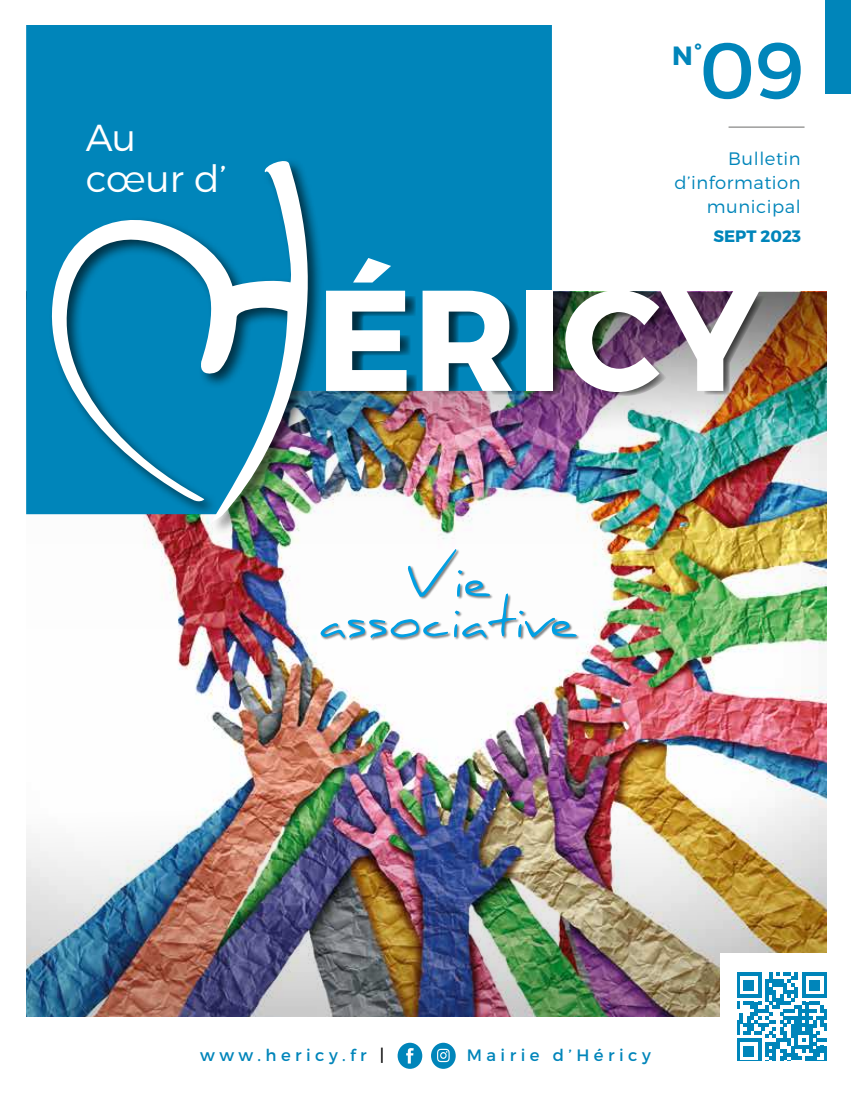
<style>
.page{position:relative;width:851px;height:1106px;background:#fff}
.page>*{position:absolute;margin:0;border:0;box-sizing:border-box;transform-origin:0 0}
.t1{font:700 142.95px "Montserrat";color:#fff}
.t2{font:79.8px "Montserrat";color:#0085ba}
.t3{font:52.5px/40.5px "Daniel";color:#009fe3;text-align:center}
.t4{font:300 37.5px/40.5px "Montserrat";letter-spacing:-.015em;color:#fff}
.t5{font:700 26.4px "Montserrat";color:#0085ba}
.t6{font:300 18px/24px "Montserrat";letter-spacing:.03em;color:#0085ba;text-align:right}
.t7{font:16.5px "Montserrat";letter-spacing:.27em;color:#0085ba}
.t8{font:700 16.5px "Montserrat";color:#0085ba}
.s1{color:#000}
</style>
<div class="page">
<svg style="left:397px;top:1042px;width:25px;height:26px"></svg>
<svg style="left:431px;top:1042px;width:24px;height:26px"></svg>
<img style="left:26px;top:666px;width:800px;height:350px">
<img style="left:26px;top:292px;width:800px;height:374px">
<img style="left:26px;top:25px;width:526px;height:489px">
<img style="left:338px;top:295px;width:427px;height:101px">
<hr style="left:728px;top:126px;width:76px;height:2px;background:#9d9d9c">
<div style="left:825px;top:0;width:25px;height:94px;background:#0085ba"></div>
<div style="left:48px;top:157px;width:275px;height:379px;background:#000;opacity:.63"></div>
<svg style="left:36px;top:156px;width:299px;height:366px;fill:#0085ba"></svg>
<div style="left:320px;top:548px;width:260px;height:93px;background:#000;opacity:.5"></div>
<div style="left:720px;top:954px;width:130px;height:152px;background:#fff"></div>
<svg style="left:737px;top:972px;width:89px;height:89px"></svg>
<h3 class="t4" style="left:86px;top:117px;width:142px">Au cœur d’</h3>
<h2 class="t2" style="left:699px;top:22px;width:106px">09</h2>
<h3 class="t5" style="left:672px;top:40px;width:32px">N°</h3>
<p class="t6" style="left:674px;top:147px;width:128px">Bulletin d’information municipal</p>
<p class="t8" style="left:713px;top:226px;width:89px">SEPT 2023</p>
<h1 class="t1" style="left:316px;top:251px;width:444px">ÉRICY</h1>
<h3 class="t3" style="left:319px;top:558px;width:258px">Vie associative</h3>
<p class="t7" style="left:200px;top:1045px;width:186px">www.hericy.fr <span class="s1">|</span></p>
<p class="t7" style="left:466px;top:1045px;width:185px">Mairie d’Héricy</p>
</div>
